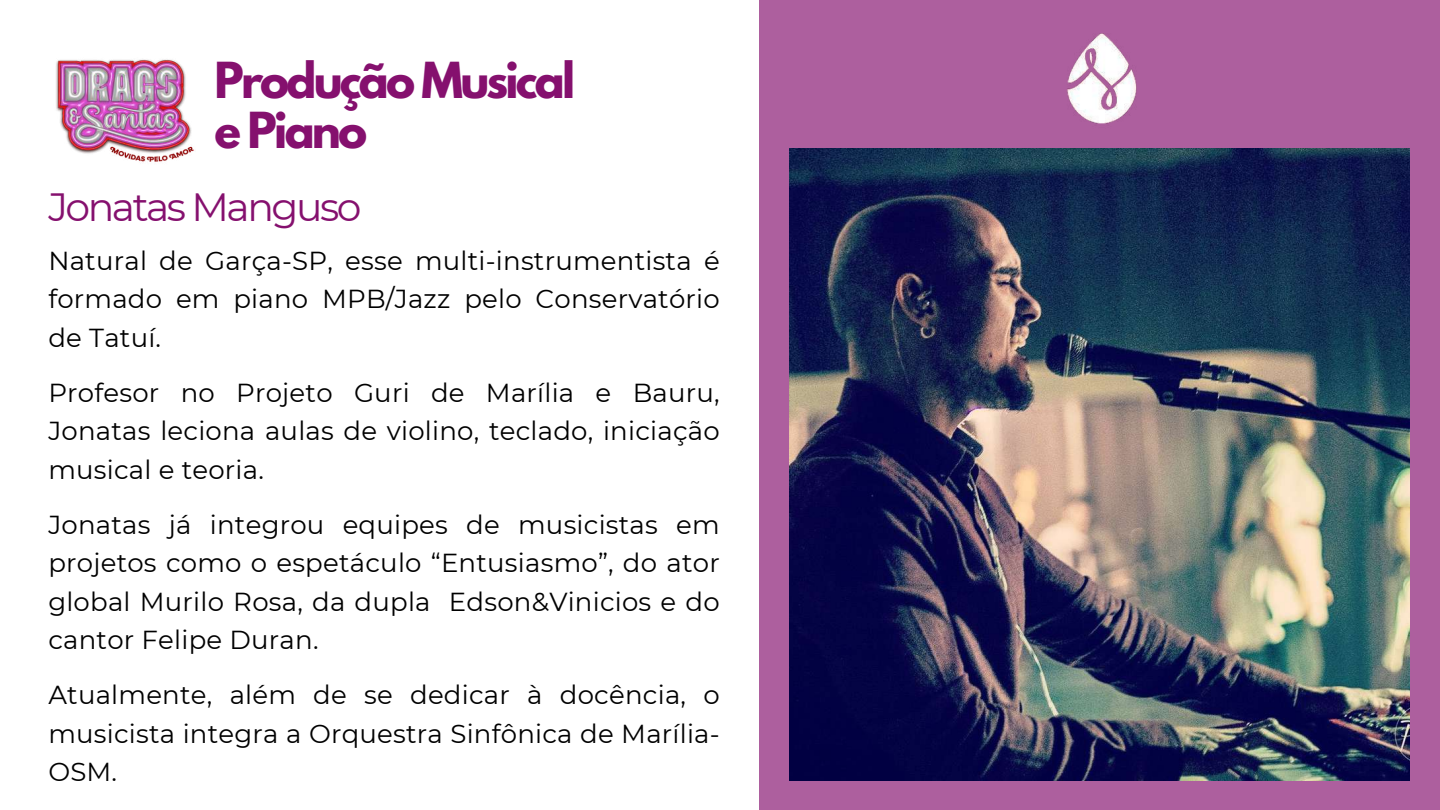
<style>
.page{position:relative;width:1440px;height:810px;background:#fff}
.page>*{position:absolute;margin:0;border:0;box-sizing:border-box;transform-origin:0 0}
.t1{font:700 44px/50.2px "League Spartan";letter-spacing:-.065em;color:#85106e}
.t2{font:39.4px "Montserrat";letter-spacing:-.065em;color:#85106e}
.t3{font:26px/38.2px "Montserrat";letter-spacing:.01em;color:#000;text-align:justify}
</style>
<div class="page">
<div style="left:759px;top:0;width:681px;height:810px;background:#ad5f9e"></div>
<img style="left:1067px;top:33px;width:70px;height:91px">
<img style="left:790px;top:149px;width:620px;height:631px">
<img style="left:56px;top:59px;width:138px;height:103px">
<h1 class="t1" style="left:215px;top:60px;width:362px">Produção Musical e Piano</h1>
<h2 class="t2" style="left:48px;top:182px;width:315px">Jonatas Manguso</h2>
<p class="t3" style="left:48px;top:242px;width:673px">Natural de Garça-SP, esse multi-instrumentista é formado em piano MPB/Jazz pelo Conservatório de Tatuí.</p>
<p class="t3" style="left:48px;top:374px;width:673px">Profesor no Projeto Guri de Marília e Bauru, Jonatas leciona aulas de violino, teclado, iniciação musical e teoria.</p>
<p class="t3" style="left:48px;top:506px;width:673px">Jonatas já integrou equipes de musicistas em projetos como o espetáculo “Entusiasmo”, do ator global Murilo Rosa, da dupla Edson&amp;Vinicios e do cantor Felipe Duran.</p>
<p class="t3" style="left:48px;top:676px;width:673px">Atualmente, além de se dedicar à docência, o musicista integra a Orquestra Sinfônica de Marília-OSM.</p>
</div>
